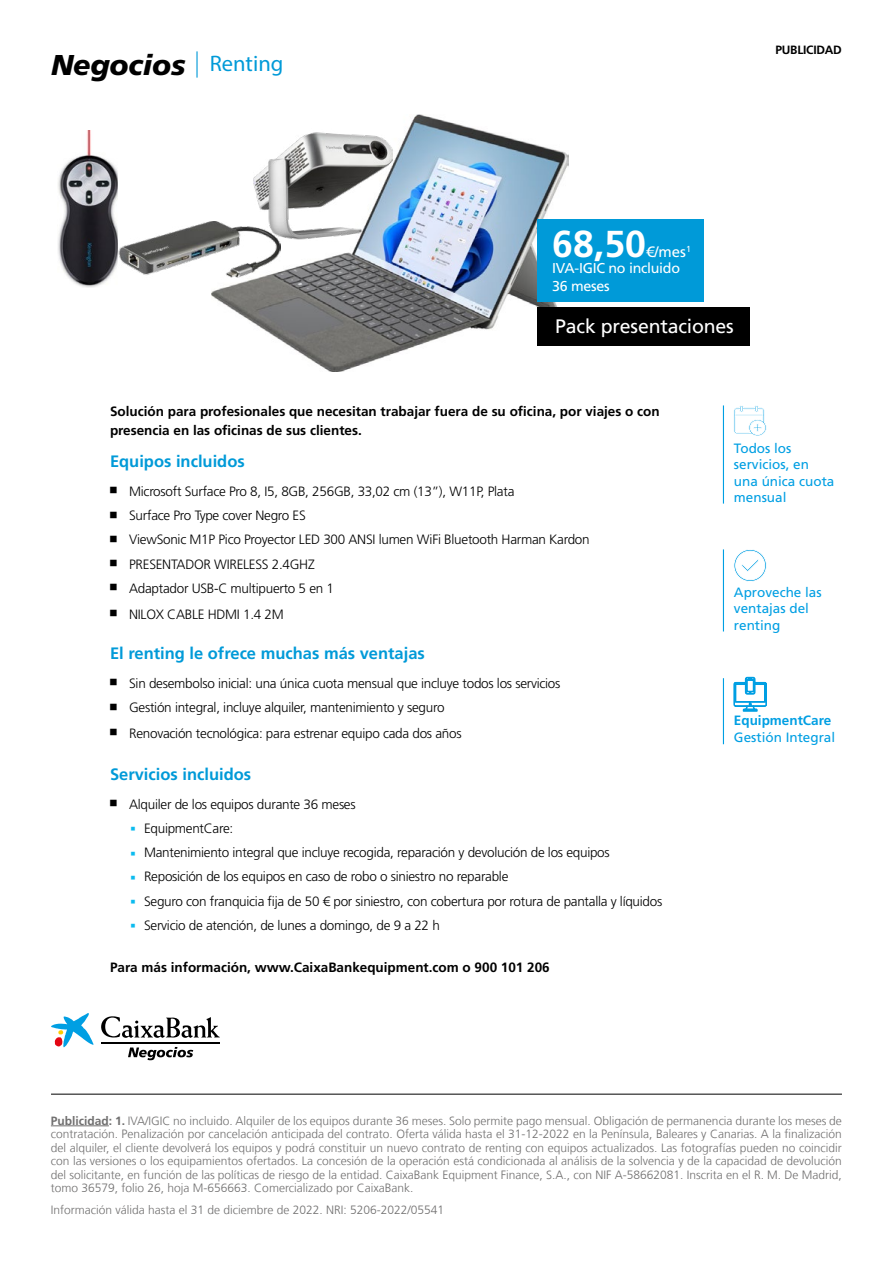
<style>
.page{position:relative;width:893px;height:1263px;background:#fff}
.page>*{position:absolute;margin:0;border:0;box-sizing:border-box;transform-origin:0 0}
.t1{font:700 37.5px "Frutiger LT Std";color:#fff}
.t2{font:italic 900 28.65px "Frutiger LT Std";letter-spacing:-.005em;color:#000}
.t3{font:19.5px "La Caixa Frutiger";letter-spacing:-.01em;color:#fff}
.t4{font:700 16.5px "La Caixa Frutiger";color:#009ad8}
.t5{font:15px "Frutiger LT Std";color:#fff}
.t6{font:14.25px/18px "Frutiger LT Std";letter-spacing:-.02em;color:#fff}
.t7{font:300 13.5px "Frutiger LT Std";letter-spacing:-.02em;color:#000}
.t8{font:700 13.5px/19.5px "La Caixa Frutiger";color:#000}
.t9{font:13.5px/16.5px "Frutiger LT Std";color:#009fe3}
.t10{font:700 13.5px "Frutiger LT Std";color:#009fe3}
.t11{font:300 12px/13.5px "La Caixa Frutiger";color:#706f6f;text-align:justify}
.t12{font:700 12px "Frutiger LT Std";letter-spacing:-.02em;color:#000}
.s1{font-family:"Myriad Pro";font-weight:400;font-style:normal;font-size:22.5px;color:#009ad8}
.s2{color:#0bbbef}
.s3{font-weight:700}
</style>
<div class="page">
<hr style="left:196px;top:51px;width:2px;height:27px;background:#009ad8">
<img style="left:212px;top:114px;width:356px;height:258px">
<img style="left:119px;top:222px;width:162px;height:62px">
<img style="left:253px;top:116px;width:139px;height:127px">
<img style="left:58px;top:130px;width:60px;height:157px">
<div style="left:537px;top:219px;width:167px;height:83px;background:#009ad8"></div>
<div style="left:537px;top:307px;width:213px;height:38px;background:#000"></div>
<hr style="left:723px;top:678px;width:1px;height:66px;background:#009fe3">
<hr style="left:723px;top:405px;width:1px;height:99px;background:#009fe3">
<hr style="left:723px;top:549px;width:1px;height:82px;background:#009fe3">
<svg style="left:51px;top:1013px;width:43px;height:34px"></svg>
<hr style="left:102px;top:1042px;width:118px;height:1px;background:#000">
<svg style="left:101px;top:1016px;width:119px;height:22px"></svg>
<hr style="left:102px;top:1043px;width:118px;height:1px;background:#000">
<svg style="left:128px;top:1047px;width:65px;height:13px"></svg>
<hr style="left:51px;top:1094px;width:791px;height:1px;background:#000">
<svg style="left:734px;top:549px;width:33px;height:33px"></svg>
<svg style="left:734px;top:405px;width:33px;height:31px"></svg>
<svg style="left:734px;top:677px;width:33px;height:34px"></svg>
<hr style="left:51px;top:1125px;width:58px;height:1px;background:#706f6f">
<h2 class="t2" style="left:51px;top:48px;width:234px">Negocios <span class="s1">Renting</span></h2>
<p class="t12" style="left:775px;top:42px;width:68px">PUBLICIDAD</p>
<h1 class="t1" style="left:552px;top:222px;width:95px">68,50</h1>
<p class="t5" style="left:646px;top:243px;width:46px">€/mes<sup>1</sup></p>
<p class="t6" style="left:552px;top:259px;width:129px">IVA-IGIC no incluido<br>36 meses</p>
<h3 class="t3" style="left:555px;top:314px;width:180px">Pack presentaciones</h3>
<p class="t8" style="left:110px;top:401px;width:551px">Solución para profesionales que necesitan trabajar fuera de su oficina, por viajes o con presencia en las oficinas de sus clientes.</p>
<h3 class="t4" style="left:110px;top:452px;width:136px">Equipos incluidos</h3>
<p class="t7" style="left:110px;top:483px;width:406px">• Microsoft Surface Pro 8, I5, 8GB, 256GB, 33,02 cm (13”), W11P, Plata</p>
<p class="t7" style="left:110px;top:508px;width:197px">• Surface Pro Type cover Negro ES</p>
<p class="t7" style="left:110px;top:532px;width:481px">• ViewSonic M1P Pico Proyector LED 300 ANSI lumen WiFi Bluetooth Harman Kardon</p>
<p class="t7" style="left:110px;top:556px;width:206px">• PRESENTADOR WIRELESS 2.4GHZ</p>
<p class="t7" style="left:110px;top:581px;width:226px">• Adaptador USB-C multipuerto 5 en 1</p>
<p class="t7" style="left:110px;top:606px;width:175px">• NILOX CABLE HDMI 1.4 2M</p>
<h3 class="t4" style="left:110px;top:644px;width:316px">El renting le ofrece muchas más ventajas</h3>
<p class="t7" style="left:110px;top:676px;width:452px">• Sin desembolso inicial: una única cuota mensual que incluye todos los servicios</p>
<p class="t7" style="left:110px;top:700px;width:336px">• Gestión integral, incluye alquiler, mantenimiento y seguro</p>
<p class="t7" style="left:110px;top:726px;width:353px">• Renovación tecnológica: para estrenar equipo cada dos años</p>
<h3 class="t4" style="left:110px;top:765px;width:143px">Servicios incluidos</h3>
<p class="t7" style="left:110px;top:796px;width:247px">• Alquiler de los equipos durante 36 meses</p>
<p class="t7" style="left:131px;top:821px;width:104px"><span class="s2">•</span> EquipmentCare:</p>
<p class="t7" style="left:131px;top:845px;width:480px"><span class="s2">•</span> Mantenimiento integral que incluye recogida, reparación y devolución de los equipos</p>
<p class="t7" style="left:131px;top:869px;width:379px"><span class="s2">•</span> Reposición de los equipos en caso de robo o siniestro no reparable</p>
<p class="t7" style="left:131px;top:893px;width:533px"><span class="s2">•</span> Seguro con franquicia fija de 50 € por siniestro, con cobertura por rotura de pantalla y líquidos</p>
<p class="t7" style="left:131px;top:918px;width:310px"><span class="s2">•</span> Servicio de atención, de lunes a domingo, de 9 a 22 h</p>
<p class="t8" style="left:110px;top:958px;width:441px">Para más información, www.CaixaBankequipment.com o 900 101 206</p>
<p class="t9" style="left:734px;top:440px;width:102px">Todos los servicios, en una única cuota mensual</p>
<p class="t9" style="left:734px;top:584px;width:89px">Aproveche las ventajas del renting</p>
<p class="t10" style="left:734px;top:713px;width:99px">EquipmentCare</p>
<p class="t9" style="left:734px;top:729px;width:103px">Gestión Integral</p>
<p class="t11" style="left:51px;top:1114px;width:792px"><span class="s3">Publicidad: 1.</span> IVA/IGIC no incluido. Alquiler de los equipos durante 36 meses. Solo permite pago mensual. Obligación de permanencia durante los meses de contratación. Penalización por cancelación anticipada del contrato. Oferta válida hasta el 31-12-2022 en la Península, Baleares y Canarias. A la finalización del alquiler, el cliente devolverá los equipos y podrá constituir un nuevo contrato de renting con equipos actualizados. Las fotografías pueden no coincidir con las versiones o los equipamientos ofertados. La concesión de la operación está condicionada al análisis de la solvencia y de la capacidad de devolución del solicitante, en función de las políticas de riesgo de la entidad. CaixaBank Equipment Finance, S.A., con NIF A-58662081. Inscrita en el R. M. De Madrid, tomo 36579, folio 26, hoja M-656663. Comercializado por CaixaBank.</p>
<p class="t11" style="left:51px;top:1203px;width:395px">Información válida hasta el 31 de diciembre de 2022. NRI: 5206-2022/05541</p>
</div>
